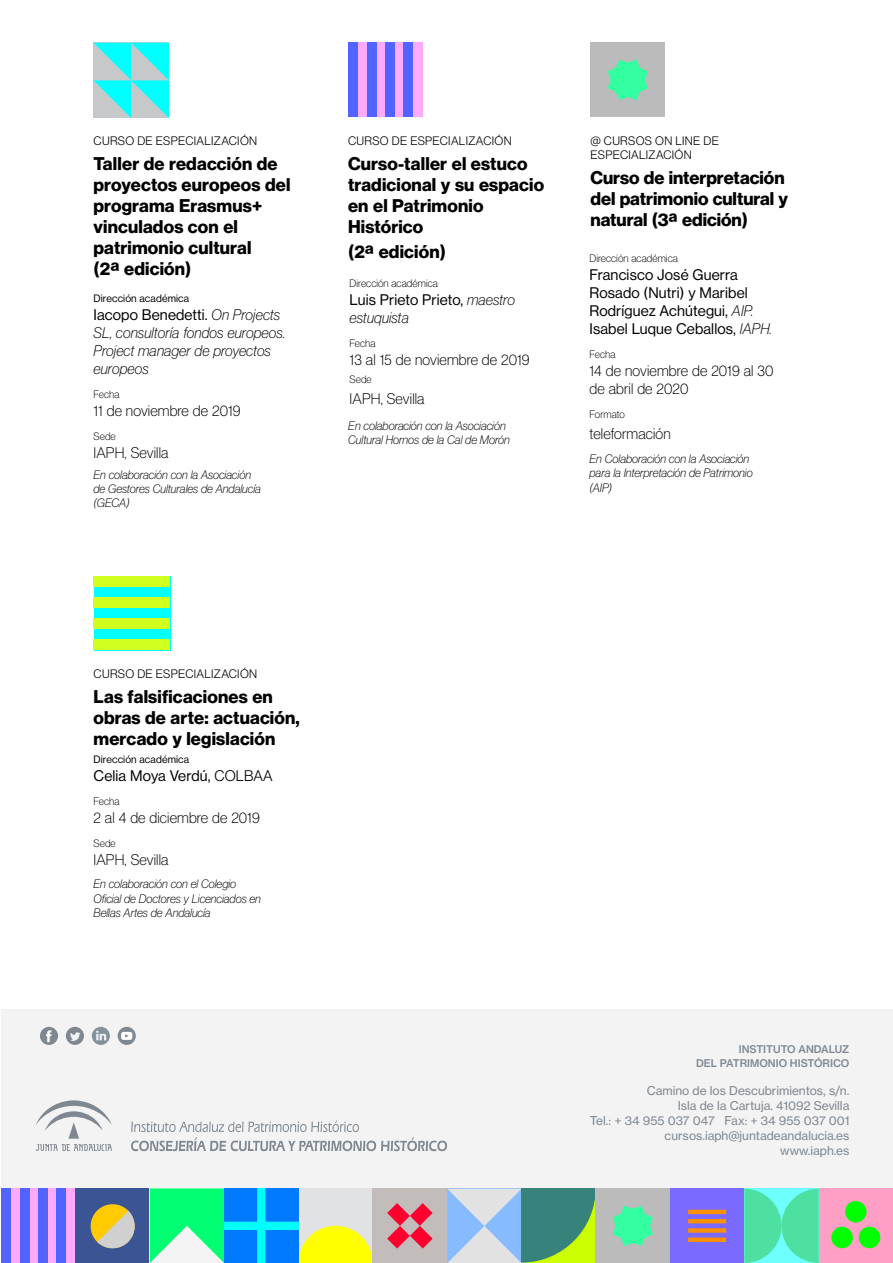
<style>
.page{position:relative;width:893px;height:1263px;background:#fff}
.page>*{position:absolute;margin:0;border:0;box-sizing:border-box;transform-origin:0 0}
.t1{font:18px/21px "N Haas Grotesk DS Pro 75 Bd";letter-spacing:.01em;color:#000}
.t2{font:15px/18px "N Haas Grotesk DS Pro 35 X Lt";letter-spacing:.01em;color:#000}
.t3{font:15px/18px "N Haas Grotesk DS Pro 55 Rg";letter-spacing:.01em;color:#000}
.t4{font:15px/18px "N Haas Grotesk DS Pro 36 X Lt It";letter-spacing:.01em;color:#000}
.t5{font:12px/14.4px "N Haas Grotesk DS Pro 36 X Lt It";color:#000}
.t6{font:12px "N Haas Grotesk TX Pro 55 Rg";color:#7f8891}
.t7{font:12px/14.4px "N Haas Grotesk DS Pro 45 Lt";letter-spacing:.025em;color:#000}
.t8{font:10.5px "N Haas Grotesk DS Pro 35 X Lt";letter-spacing:.01em;color:#000}
.t9{font:10.5px "N Haas Grotesk TX Pro 65 Md";color:#7f8891}
.t10{font:10.5px "N Haas Grotesk DS Pro 55 Rg";letter-spacing:.01em;color:#000}
.s1{font-family:"N Haas Grotesk DS Pro 55 Rg"}
.s2{font-family:"N Haas Grotesk DS Pro 36 X Lt It"}
.s3{font-family:"N Haas Grotesk DS Pro 45 Lt"}
</style>
<div class="page">
<div style="left:1px;top:1010px;width:892px;height:253px;background:#f3f3f3"></div>
<div style="left:66px;top:1189px;width:9px;height:74px;background:#ffa9ff"></div>
<div style="left:47px;top:1189px;width:10px;height:74px;background:#ffa9ff"></div>
<div style="left:11px;top:1189px;width:9px;height:74px;background:#ffa9ff"></div>
<div style="left:57px;top:1189px;width:9px;height:74px;background:#5264ff"></div>
<div style="left:29px;top:1189px;width:10px;height:74px;background:#ffa9ff"></div>
<div style="left:20px;top:1189px;width:9px;height:74px;background:#5264ff"></div>
<div style="left:38px;top:1189px;width:9px;height:74px;background:#5264ff"></div>
<div style="left:1px;top:1189px;width:10px;height:74px;background:#5264ff"></div>
<div style="left:75px;top:1189px;width:75px;height:74px;background:#3a5494"></div>
<svg style="left:90px;top:1204px;width:45px;height:45px"></svg>
<svg style="left:150px;top:1189px;width:74px;height:74px"></svg>
<div style="left:819px;top:1189px;width:74px;height:74px;background:#ff9fc5"></div>
<div style="left:831px;top:1227px;width:22px;height:21px;background:#0f0;border-radius:50%"></div>
<div style="left:859px;top:1227px;width:21px;height:21px;background:#0f0;border-radius:50%"></div>
<div style="left:845px;top:1201px;width:22px;height:21px;background:#0f0;border-radius:50%"></div>
<svg style="left:298px;top:1189px;width:298px;height:74px;background:#b0bc9f"></svg>
<div style="left:224px;top:1189px;width:74px;height:74px;background:#007aff"></div>
<div style="left:257px;top:1189px;width:8px;height:74px;background:#0ff"></div>
<div style="left:224px;top:1222px;width:74px;height:8px;background:#0ff"></div>
<div style="left:670px;top:1189px;width:74px;height:74px;background:#7b6aff"></div>
<hr style="left:688px;top:1219px;width:38px;height:4px;background:#ff9100">
<div style="left:688px;top:1237px;width:38px;height:5px;background:#ff9100"></div>
<hr style="left:688px;top:1210px;width:38px;height:4px;background:#ff9100">
<div style="left:688px;top:1228px;width:38px;height:5px;background:#ff9100"></div>
<div style="left:596px;top:1189px;width:74px;height:74px;background:#bbb"></div>
<svg style="left:613px;top:1206px;width:40px;height:40px"></svg>
<svg style="left:744px;top:1189px;width:75px;height:74px;background:#55e6b5"></svg>
<div style="left:591px;top:43px;width:74px;height:74px;background:#bbb"></div>
<svg style="left:608px;top:60px;width:40px;height:40px"></svg>
<div style="left:40px;top:1027px;width:18px;height:18px;background:#7f8891;border-radius:50%"></div>
<svg style="left:46px;top:1030px;width:6px;height:12px"></svg>
<div style="left:92px;top:1027px;width:18px;height:18px;background:#84939b;border-radius:50%"></div>
<svg style="left:96px;top:1031px;width:10px;height:9px"></svg>
<div style="left:66px;top:1027px;width:18px;height:18px;background:#7f8891;border-radius:50%"></div>
<svg style="left:70px;top:1032px;width:10px;height:9px"></svg>
<svg style="left:118px;top:1027px;width:18px;height:18px"></svg>
<svg style="left:121px;top:1032px;width:11px;height:8px"></svg>
<svg style="left:36px;top:1100px;width:76px;height:51px"></svg>
<svg style="left:131px;top:1120px;width:316px;height:31px"></svg>
<div style="left:413px;top:43px;width:10px;height:74px;background:#ffa9ff"></div>
<div style="left:376px;top:43px;width:10px;height:74px;background:#ffa9ff"></div>
<div style="left:394px;top:43px;width:10px;height:74px;background:#ffa9ff"></div>
<div style="left:357px;top:43px;width:10px;height:74px;background:#ffa9ff"></div>
<div style="left:404px;top:43px;width:9px;height:74px;background:#5264ff"></div>
<div style="left:367px;top:43px;width:9px;height:74px;background:#5264ff"></div>
<div style="left:385px;top:43px;width:9px;height:74px;background:#5264ff"></div>
<div style="left:348px;top:43px;width:9px;height:74px;background:#5264ff"></div>
<div style="left:94px;top:576px;width:76px;height:74px;background:#0ff"></div>
<div style="left:94px;top:639px;width:76px;height:11px;background:#d1ff1f"></div>
<div style="left:94px;top:597px;width:76px;height:11px;background:#d1ff1f"></div>
<div style="left:94px;top:618px;width:76px;height:11px;background:#d1ff1f"></div>
<div style="left:94px;top:576px;width:76px;height:11px;background:#d1ff1f"></div>
<svg style="left:94px;top:43px;width:75px;height:75px;background:#63e3e4"></svg>
<p class="t7" style="left:94px;top:133px;width:165px">CURSO DE ESPECIALIZACIÓN</p>
<p class="t1" style="left:94px;top:154px;width:198px">Taller de redacción de proyectos europeos del programa Erasmus+ vinculados con el patrimonio cultural</p>
<p class="t1" style="left:94px;top:259px;width:99px">(2ª edición)</p>
<p class="t10" style="left:94px;top:293px;width:97px">Dirección académica</p>
<p class="t4" style="left:94px;top:306px;width:193px"><span class="s1">Iacopo Benedetti.</span> On Projects<br>SL, consultoría fondos europeos.<br>Project manager de proyectos europeos</p>
<p class="t8" style="left:94px;top:389px;width:28px">Fecha</p>
<p class="t2" style="left:94px;top:402px;width:149px">11 de noviembre de 2019</p>
<p class="t8" style="left:94px;top:431px;width:24px">Sede</p>
<p class="t2" style="left:94px;top:444px;width:77px">IAPH, Sevilla</p>
<p class="t5" style="left:94px;top:467px;width:169px">En colaboración con la Asociación de Gestores Culturales de Andalucía (GECA)</p>
<p class="t7" style="left:348px;top:133px;width:165px">CURSO DE ESPECIALIZACIÓN</p>
<p class="t1" style="left:348px;top:154px;width:198px">Curso-taller el estuco tradicional y su espacio en el Patrimonio<br>Histórico</p>
<p class="t1" style="left:348px;top:242px;width:99px">(2ª edición)</p>
<p class="t8" style="left:350px;top:278px;width:90px">Dirección académica</p>
<p class="t3" style="left:350px;top:291px;width:167px">Luis Prieto Prieto, <span class="s2">maestro estuquista</span></p>
<p class="t8" style="left:350px;top:338px;width:28px">Fecha</p>
<p class="t2" style="left:350px;top:351px;width:182px">13 al 15 de noviembre de 2019</p>
<p class="t8" style="left:350px;top:374px;width:24px">Sede</p>
<p class="t2" style="left:350px;top:390px;width:77px">IAPH, Sevilla</p>
<p class="t5" style="left:348px;top:418px;width:163px">En colaboración con la Asociación<br>Cultural Hornos de la Cal de Morón</p>
<p class="t7" style="left:590px;top:133px;width:130px">@ CURSOS ON LINE DE<br>ESPECIALIZACIÓN</p>
<p class="t1" style="left:590px;top:168px;width:199px">Curso de interpretación del patrimonio cultural y natural (3ª edición)</p>
<p class="t8" style="left:590px;top:252px;width:90px">Dirección académica</p>
<p class="t3" style="left:590px;top:266px;width:184px">Francisco José Guerra<br>Rosado (Nutri) y Maribel<br>Rodríguez Achútegui, <span class="s2">AIP.<br></span>Isabel Luque Ceballos, <span class="s2">IAPH.</span></p>
<p class="t8" style="left:590px;top:348px;width:28px">Fecha</p>
<p class="t2" style="left:590px;top:361px;width:186px">14 de noviembre de 2019 al 30 de abril de 2020</p>
<p class="t8" style="left:590px;top:408px;width:37px">Formato</p>
<p class="t2" style="left:590px;top:424px;width:83px">teleformación</p>
<p class="t5" style="left:590px;top:451px;width:165px">En Colaboración con la Asociación para la Interpretación de Patrimonio (AIP)</p>
<p class="t7" style="left:94px;top:667px;width:165px">CURSO DE ESPECIALIZACIÓN</p>
<p class="t1" style="left:94px;top:687px;width:208px">Las falsificaciones en obras de arte: actuación, mercado y legislación</p>
<p class="t10" style="left:94px;top:753px;width:97px">Dirección académica</p>
<p class="t3" style="left:94px;top:766px;width:181px">Celia Moya Verdú, <span class="s3">COLBAA</span></p>
<p class="t8" style="left:94px;top:795px;width:28px">Fecha</p>
<p class="t2" style="left:94px;top:808px;width:168px">2 al 4 de diciembre de 2019</p>
<p class="t8" style="left:94px;top:837px;width:24px">Sede</p>
<p class="t2" style="left:94px;top:850px;width:77px">IAPH, Sevilla</p>
<p class="t5" style="left:94px;top:877px;width:169px">En colaboración con el Colegio<br>Oficial de Doctores y Licenciados en<br>Bellas Artes de Andalucía</p>
<p class="t9" style="left:739px;top:1043px;width:112px">INSTITUTO ANDALUZ</p>
<p class="t9" style="left:696px;top:1056px;width:155px">DEL PATRIMONIO HISTÓRICO</p>
<p class="t6" style="left:647px;top:1083px;width:204px">Camino de los Descubrimientos, s/n.</p>
<p class="t6" style="left:678px;top:1098px;width:173px">Isla de la Cartuja. 41092 Sevilla</p>
<p class="t6" style="left:590px;top:1113px;width:261px">Tel.: + 34 955 037 047 Fax: + 34 955 037 001</p>
<p class="t6" style="left:665px;top:1128px;width:186px">cursos.iaph@juntadeandalucia.es</p>
<p class="t6" style="left:780px;top:1143px;width:71px">www.iaph.es</p>
</div>
